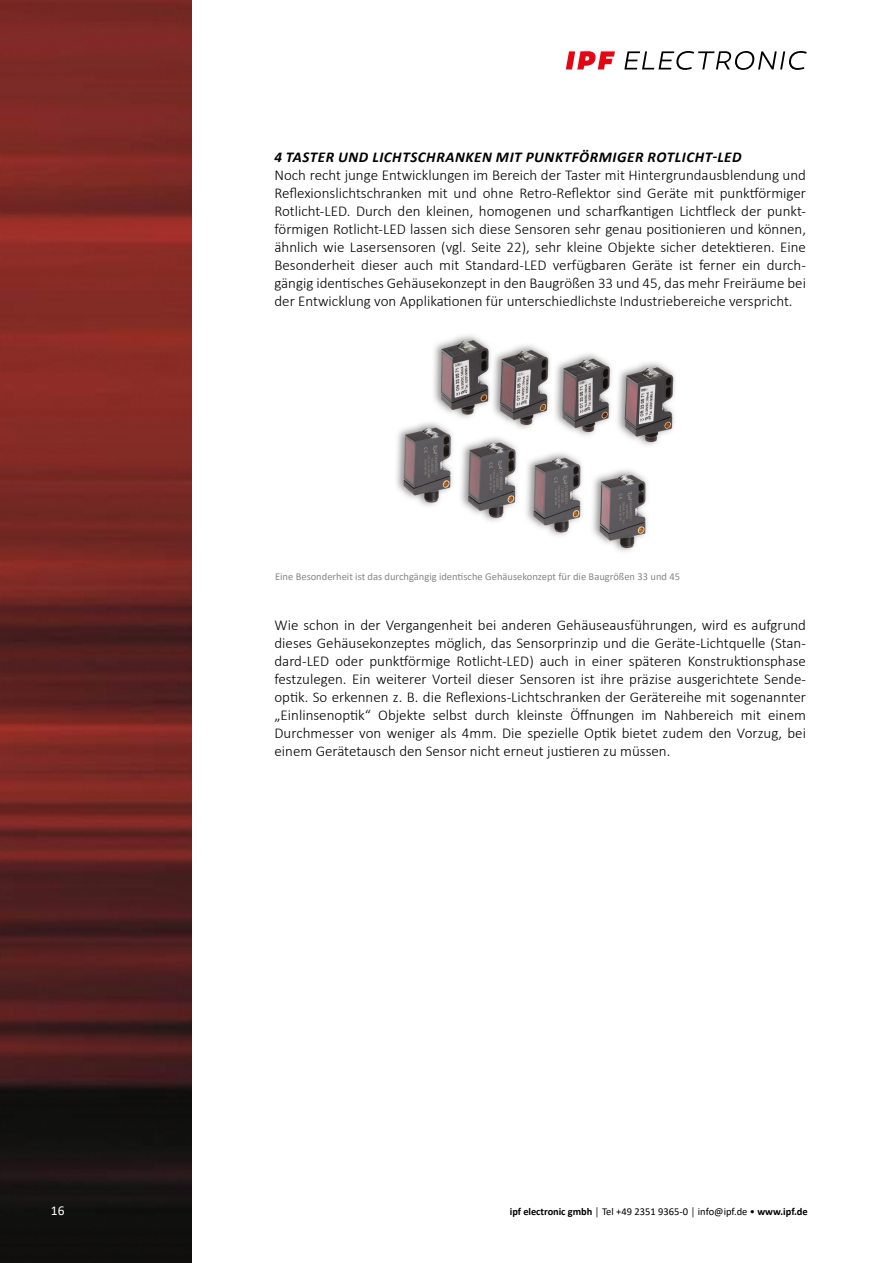
<style>
.page{position:relative;width:893px;height:1263px;background:#fff}
.page>*{position:absolute;margin:0;border:0;box-sizing:border-box;transform-origin:0 0}
.t1{font:300 15px/18px "Calibri";color:#000;text-align:justify}
.t2{font:italic 700 15px "Calibri";letter-spacing:.04em;color:#000}
.t3{font:13.5px "Calibri";color:#fff}
.t4{font:10.5px "Calibri";color:#878787}
.t5{font:10.5px "Calibri";color:#000}
.s1{font-weight:700}
</style>
<div class="page">
<img style="left:0;top:0;width:191px;height:1263px">
<svg style="left:624px;top:51px;width:183px;height:19px"></svg>
<svg style="left:566px;top:51px;width:49px;height:18px"></svg>
<img style="left:396px;top:335px;width:279px;height:217px">
<p class="t2" style="left:274px;top:146px;width:469px">4 TASTER UND LICHTSCHRANKEN MIT PUNKTFÖRMIGER ROTLICHT-LED</p>
<p class="t1" style="left:274px;top:166px;width:533px">Noch recht junge Entwicklungen im Bereich der Taster mit Hintergrundausblendung und Reflexionslichtschranken mit und ohne Retro-Reflektor sind Geräte mit punktförmiger Rotlicht-LED. Durch den kleinen, homogenen und scharfkantigen Lichtfleck der punkt&shy;förmigen Rotlicht-LED lassen sich diese Sensoren sehr genau positionieren und können, ähnlich wie Lasersensoren (vgl. Seite 22), sehr kleine Objekte sicher detektieren. Eine Besonderheit dieser auch mit Standard-LED verfügbaren Geräte ist ferner ein durch&shy;gängig identisches Gehäusekonzept in den Baugrößen 33 und 45, das mehr Freiräume bei der Entwicklung von Applikationen für unterschiedlichste Industriebereiche verspricht.</p>
<p class="t4" style="left:275px;top:569px;width:406px">Eine Besonderheit ist das durchgängig identische Gehäusekonzept für die Baugrößen 33 und 45</p>
<p class="t1" style="left:274px;top:616px;width:533px">Wie schon in der Vergangenheit bei anderen Gehäuseausführungen, wird es aufgrund dieses Gehäusekonzeptes möglich, das Sensorprinzip und die Geräte-Lichtquelle (Stan&shy;dard-LED oder punktförmige Rotlicht-LED) auch in einer späteren Konstruktionsphase festzulegen. Ein weiterer Vorteil dieser Sensoren ist ihre präzise ausgerichtete Sende&shy;optik. So erkennen z. B. die Reflexions-Lichtschranken der Gerätereihe mit sogenannter „Einlinsenoptik“ Objekte selbst durch kleinste Öffnungen im Nahbereich mit einem Durchmesser von weniger als 4mm. Die spezielle Optik bietet zudem den Vorzug, bei einem Gerätetausch den Sensor nicht erneut justieren zu müssen.</p>
<p class="t3" style="left:51px;top:1201px;width:15px">16</p>
<p class="t5" style="left:510px;top:1204px;width:299px"><span class="s1">ipf electronic gmbh</span> │ Tel +49 2351 9365-0 │ info@ipf.de • <span class="s1">www.ipf.de</span></p>
</div>
